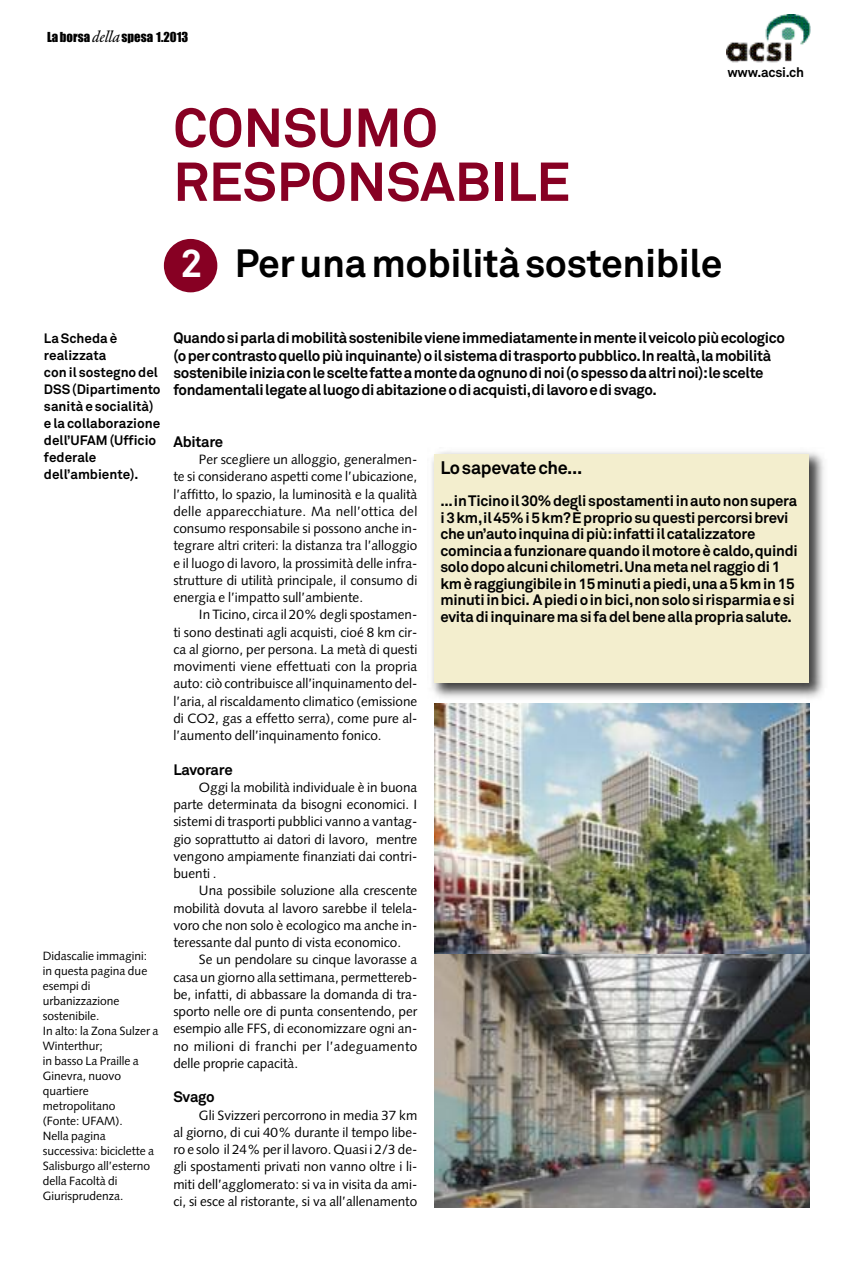
<style>
.page{position:relative;width:851px;height:1263px;background:#fff}
.page>*{position:absolute;margin:0;border:0;box-sizing:border-box;transform-origin:0 0}
.t1{font:700 54px/54px "Akkurat Std";color:#870023}
.t2{font:700 39px "Akkurat Std";letter-spacing:-.01em;color:#000}
.t3{font:700 39px "Akkurat Std";color:#fff}
.t4{font:700 18px "Akkurat Std";letter-spacing:-.015em;color:#000}
.t5{font:700 15px/16.5px "Akkurat Std";letter-spacing:-.015em;color:#000}
.t6{font:13.5px/17.2px "Syntax";color:#000;text-align:justify}
.t7{font:700 13.5px/17px "Akkurat Std";color:#000}
.t8{font:12.75px "Impact";color:#000}
.t9{font:12px/15px "Syntax";color:#000}
.s1{font-family:"Garamond BE";font-style:italic;font-size:16.05px}
</style>
<div class="page">
<img style="left:432px;top:451px;width:392px;height:248px">
<div style="left:434px;top:454px;width:374px;height:228px;background:#f3eece"></div>
<img style="left:434px;top:703px;width:375px;height:251px">
<img style="left:434px;top:954px;width:375px;height:254px">
<div style="left:164px;top:239px;width:53px;height:53px;background:#870023;border-radius:50%"></div>
<img style="left:726px;top:14px;width:84px;height:49px">
<p class="t8" style="left:47px;top:30px;width:143px">Laborsa <span class="s1">della</span>spesa 1.2013</p>
<h1 class="t1" style="left:173px;top:106px;width:398px">CONSUMO<br>RESPONSABILE</h1>
<p class="t7" style="left:727px;top:65px;width:78px">www.acsi.ch</p>
<h2 class="t3" style="left:180px;top:250px;width:24px">2</h2>
<h2 class="t2" style="left:235px;top:250px;width:489px">Perunamobilitàsostenibile</h2>
<p class="t7" style="left:44px;top:331px;width:118px">LaScheda è realizzata<br>conil sostegnodel<br>DSS(Dipartimento sanità e socialità) e la collaborazione dell’UFAM(Ufficio federale dell’ambiente).</p>
<p class="t5" style="left:173px;top:331px;width:613px;line-height:17.2px">Quandosiparladimobilitàsostenibilevieneimmediatamenteinmenteilveicolopiùecologico (opercontrastoquellopiùinquinante)oilsistemadi trasportopubblico.Inrealtà,lamobilità sostenibileiniziaconlesceltefatteamontedaognunodinoi(ospessodaaltrinoi):lescelte fondamentalilegatealluogodiabitazioneodiacquisti,dilavoroedisvago.</p>
<p class="t5" style="left:173px;top:435px;width:51px">Abitare</p>
<p class="t6" style="left:173px;top:452px;width:245px;text-indent:26px">Per scegliere un alloggio, generalmen&shy;te si considerano aspetti come l’ubicazione, l’affitto, lo spazio, la luminosità e la qualità delle apparecchiature. Ma nell’ottica del consumo responsabile si possono anche in&shy;tegrare altri criteri: la distanza tra l’alloggio e il luogo di lavoro, la prossimità delle infra&shy;strutture di utilità principale, il consumo di energia e l’impatto sull’ambiente.</p>
<p class="t6" style="left:173px;top:607px;width:245px;text-indent:26px">In Ticino, circa il 20% degli spostamen&shy;ti sono destinati agli acquisti, cioé 8 km cir&shy;ca al giorno, per persona. La metà di questi movimenti viene effettuati con la propria auto: ciò contribuisce all’inquinamento del&shy;l’aria, al riscaldamento climatico (emissione di CO2, gas a effetto serra), come pure al&shy;l’aumento dell’inquinamento fonico.</p>
<p class="t5" style="left:173px;top:762px;width:61px">Lavorare</p>
<p class="t6" style="left:173px;top:780px;width:245px;text-indent:26px">Oggi la mobilità individuale è in buona parte determinata da bisogni economici. I sistemi di trasporti pubblici vanno a vantag&shy;gio soprattutto ai datori di lavoro, mentre vengono ampiamente finanziati dai contri&shy;buenti .</p>
<p class="t6" style="left:173px;top:883px;width:245px;text-indent:26px">Una possibile soluzione alla crescente mobilità dovuta al lavoro sarebbe il telela&shy;voro che non solo è ecologico ma anche in&shy;teressante dal punto di vista economico.</p>
<p class="t6" style="left:173px;top:952px;width:245px;text-indent:26px">Se un pendolare su cinque lavorasse a casa un giorno alla settimana, permettereb&shy;be, infatti, di abbassare la domanda di tra&shy;sporto nelle ore di punta consentendo, per esempio alle FFS, di economizzare ogni an&shy;no milioni di franchi per l’adeguamento delle proprie capacità.</p>
<p class="t5" style="left:173px;top:1090px;width:43px">Svago</p>
<p class="t6" style="left:173px;top:1107px;width:245px;text-indent:26px">Gli Svizzeri percorrono in media 37 km al giorno, di cui 40% durante il tempo libe&shy;ro e solo il 24% per il lavoro. Quasi i 2/3 de&shy;gli spostamenti privati non vanno oltre i li&shy;miti dell’agglomerato: si va in visita da ami&shy;ci, si esce al ristorante, si va all’allenamento</p>
<h3 class="t4" style="left:440px;top:461px;width:144px">Losapevateche...</h3>
<p class="t5" style="left:440px;top:494px;width:359px">...inTicinoil30%deglispostamentiinautononsupera i3km,il45%i5km?Èpropriosuquestipercorsibrevi cheun’autoinquinadipiù:infattiilcatalizzatore cominciaafunzionarequandoilmotoreècaldo,quindi solodopoalcunichilometri.Unametanelraggiodi1 kmèraggiungibilein15minutiapiedi,unaa5kmin15 minutiinbici. Apiedioinbici,nonsolosirisparmiaesi evitadiinquinaremasifadelbeneallapropriasalute.</p>
<p class="t9" style="left:43px;top:949px;width:117px">Didascalie immagini: in questa pagina due esempi di urbanizzazione sostenibile.<br>In alto: la Zona Sulzer a<br>Winterthur;<br>in basso La Praille a<br>Ginevra, nuovo quartiere metropolitano<br>(Fonte: UFAM).<br>Nella pagina successiva: biciclette a<br>Salisburgo all’esterno della Facoltà di<br>Giurisprudenza.</p>
</div>
